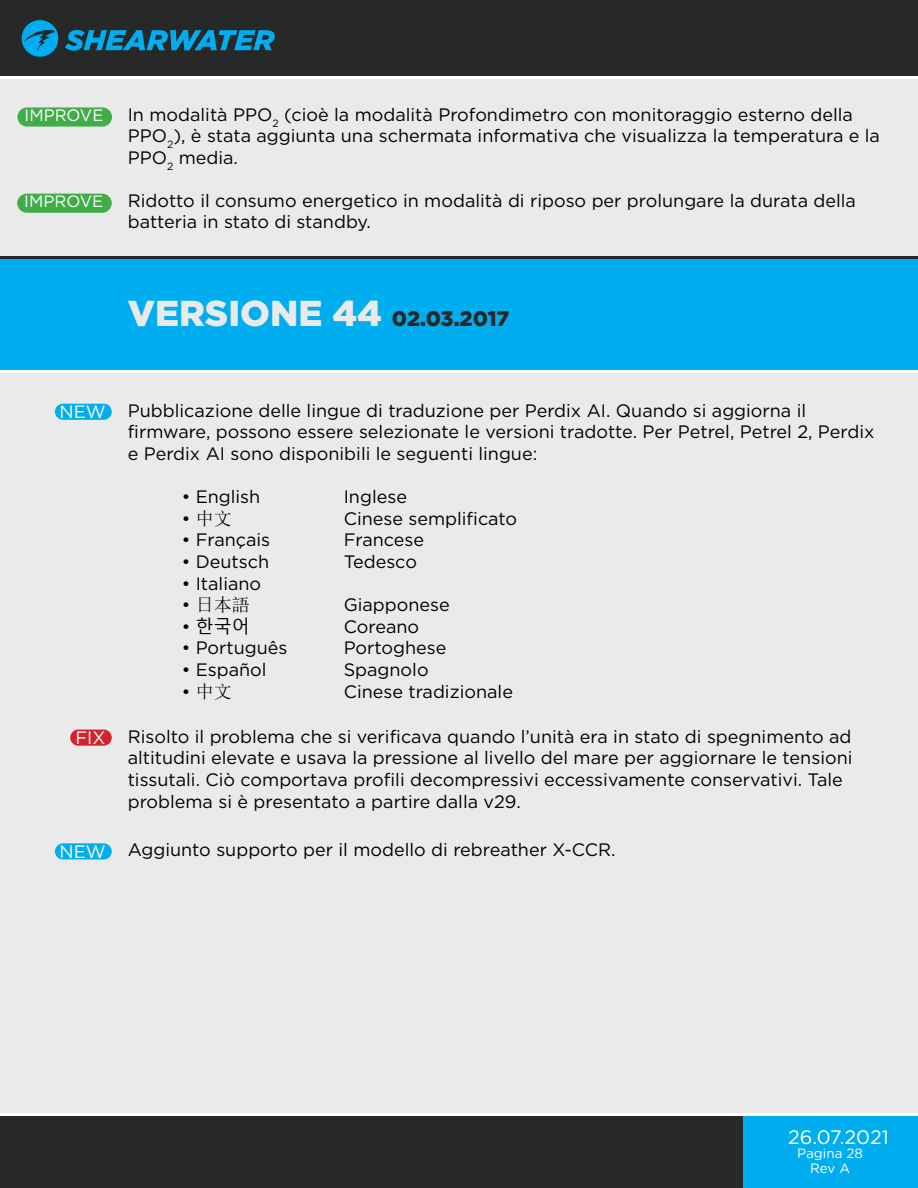
<style>
.page{position:relative;width:918px;height:1188px;background:#fff}
.page>*{position:absolute;margin:0;border:0;box-sizing:border-box;transform-origin:0 0}
.t1{font:900 36px "Gotham HTF";color:#eaeaea}
.t2{font:19.5px "Gotham HTF";color:#fff}
.t3{font:18px/21.6px "Gotham HTF";color:#000}
.t4{font:18px "Sim Sun";color:#000}
.t5{font:18px "Gotham HTF";color:#fff}
.t6{font:18px "Malgun Gothic";color:#000}
.t7{font:16.5px "Gotham HTF";color:#fff}
.t8{font:13.5px "Gotham HTF";color:#fff}
.s1{font-size:21px;color:#272828}
.s2{font-family:"Gotham HTF"}
</style>
<div class="page">
<div style="left:742px;top:1114px;width:176px;height:74px;background:#00aeef"></div>
<div style="left:0;top:1114px;width:742px;height:74px;background:#292929"></div>
<div style="left:0;top:77px;width:918px;height:1037px;background:#eaeaea"></div>
<div style="left:0;top:0;width:918px;height:77px;background:#272828"></div>
<svg style="left:65px;top:30px;width:210px;height:21px"></svg>
<svg style="left:22px;top:20px;width:36px;height:37px"></svg>
<hr style="left:0;top:1113px;width:918px;height:3px;background:#fff">
<hr style="left:0;top:76px;width:918px;height:3px;background:#fff">
<div style="left:0;top:258px;width:918px;height:114px;background:#00aeef"></div>
<hr style="left:0;top:370px;width:918px;height:3px;background:#fff">
<hr style="left:0;top:256px;width:918px;height:3px;background:#272828">
<div style="left:56px;top:404px;width:55px;height:15px;background:#00aeef;border-radius:7px"></div>
<div style="left:55px;top:404px;width:57px;height:16px;border:2px solid #00aeef;border-radius:7px"></div>
<div style="left:71px;top:730px;width:40px;height:15px;background:#d2232a;border-radius:7px"></div>
<div style="left:70px;top:730px;width:42px;height:16px;border:2px solid #d2232a;border-radius:7px"></div>
<div style="left:56px;top:844px;width:55px;height:15px;background:#00aeef;border-radius:7px"></div>
<div style="left:55px;top:843px;width:57px;height:16px;border:2px solid #00aeef;border-radius:7px"></div>
<div style="left:18px;top:108px;width:93px;height:18px;background:#41ad49;border-radius:9px"></div>
<div style="left:17px;top:107px;width:95px;height:20px;border:2px solid #41ad49;border-radius:9px"></div>
<div style="left:18px;top:194px;width:93px;height:18px;background:#41ad49;border-radius:9px"></div>
<div style="left:17px;top:194px;width:95px;height:19px;border:2px solid #41ad49;border-radius:9px"></div>
<p class="t7" style="left:25px;top:106px;width:80px">IMPROVE</p>
<p class="t7" style="left:24px;top:192px;width:80px">IMPROVE</p>
<p class="t3" style="left:128px;top:103px;width:754px">In modalità PPO<sub>2</sub> (cioè la modalità Profondimetro con monitoraggio esterno della<br>PPO<sub>2</sub>), è stata aggiunta una schermata informativa che visualizza la temperatura e la<br>PPO<sub>2</sub> media.</p>
<p class="t3" style="left:128px;top:189px;width:730px">Ridotto il consumo energetico in modalità di riposo per prolungare la durata della batteria in stato di standby.</p>
<p class="t1" style="left:128px;top:293px;width:383px">VERSIONE 44 <span class="s1">02.03.2017</span></p>
<p class="t5" style="left:60px;top:402px;width:48px">NEW</p>
<p class="t5" style="left:75px;top:728px;width:32px">FIX</p>
<p class="t5" style="left:60px;top:842px;width:48px">NEW</p>
<p class="t3" style="left:128px;top:399px;width:748px">Pubblicazione delle lingue di traduzione per Perdix AI. Quando si aggiorna il firmware, possono essere selezionate le versioni tradotte. Per Petrel, Petrel 2, Perdix e Perdix AI sono disponibili le seguenti lingue:</p>
<p class="t3" style="left:182px;top:486px;width:80px">• English</p>
<p class="t3" style="left:344px;top:486px;width:65px">Inglese</p>
<p class="t4" style="left:182px;top:509px;width:52px"><span class="s2">•</span> 中文</p>
<p class="t3" style="left:344px;top:507px;width:175px">Cinese semplificato</p>
<p class="t3" style="left:182px;top:529px;width:90px">• Français</p>
<p class="t3" style="left:344px;top:529px;width:82px">Francese</p>
<p class="t3" style="left:182px;top:551px;width:89px">• Deutsch</p>
<p class="t3" style="left:344px;top:551px;width:75px">Tedesco</p>
<p class="t3" style="left:182px;top:572px;width:81px">• Italiano</p>
<p class="t4" style="left:182px;top:596px;width:70px"><span class="s2">•</span> 日本語</p>
<p class="t3" style="left:344px;top:594px;width:108px">Giapponese</p>
<p class="t6" style="left:182px;top:616px;width:70px"><span class="s2">•</span> 한국어</p>
<p class="t3" style="left:344px;top:615px;width:77px">Coreano</p>
<p class="t3" style="left:182px;top:637px;width:107px">• Português</p>
<p class="t3" style="left:344px;top:637px;width:104px">Portoghese</p>
<p class="t3" style="left:182px;top:659px;width:86px">• Español</p>
<p class="t3" style="left:344px;top:659px;width:86px">Spagnolo</p>
<p class="t4" style="left:182px;top:682px;width:52px"><span class="s2">•</span> 中文</p>
<p class="t3" style="left:344px;top:680px;width:171px">Cinese tradizionale</p>
<p class="t3" style="left:128px;top:725px;width:726px">Risolto il problema che si verificava quando l’unità era in stato di spegnimento ad altitudini elevate e usava la pressione al livello del mare per aggiornare le tensioni tissutali. Ciò comportava profili decompressivi eccessivamente conservativi. Tale problema si è presentato a partire dalla v29.</p>
<p class="t3" style="left:128px;top:839px;width:489px">Aggiunto supporto per il modello di rebreather X-CCR.</p>
<p class="t2" style="left:788px;top:1126px;width:102px">26.07.2021</p>
<p class="t8" style="left:797px;top:1146px;width:67px">Pagina 28</p>
<p class="t8" style="left:810px;top:1160px;width:41px">Rev A</p>
</div>
